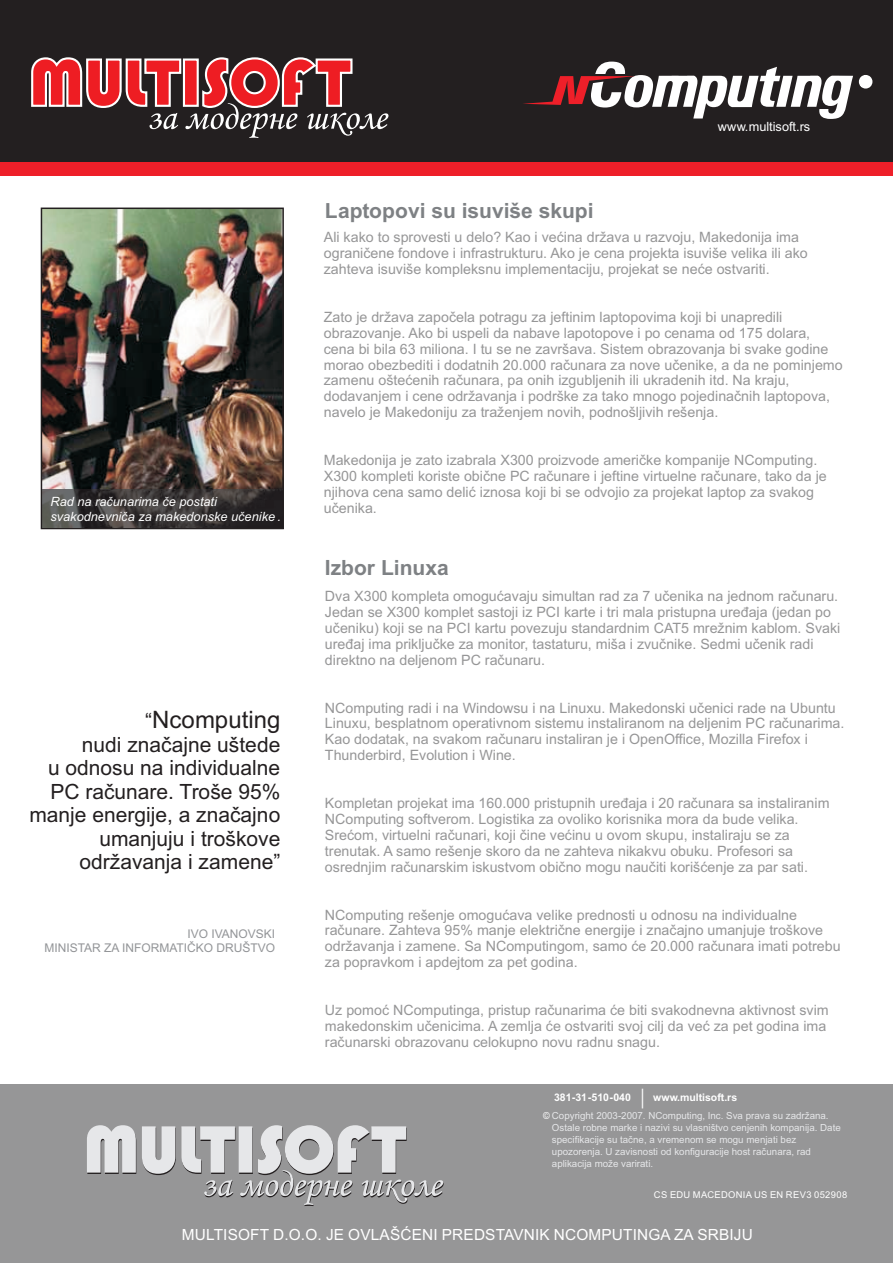
<style>
.page{position:relative;width:893px;height:1263px;background:#fff}
.page>*{position:absolute;margin:0;border:0;box-sizing:border-box;transform-origin:0 0}
.t1{font:24px "Arial";color:#231f20}
.t2{font:21px/23.4px "Arial";color:#231f20;text-align:right}
.t3{font:700 21px "Arial";color:#7e8184}
.t4{font:15.3px "Arial";letter-spacing:.01em;color:#fff}
.t5{font:14.25px/15.9px "Arial";color:#969697}
.t6{font:italic 12.75px/15px "Arial";color:#fff}
.t7{font:12.75px "Arial";color:#fff}
.t8{font:12px/13.4px "Arial";color:#939598;text-align:right}
.t9{font:700 10.5px "Arial";color:#fff}
.t10{font:9.75px/12px "Arial";color:#e6e7e9}
.t11{font:9.3px "Arial";letter-spacing:.03em;color:#fff}
.s1{font-size:21px}
.s2{color:#fff}
</style>
<div class="page">
<img style="left:44px;top:211px;width:237px;height:278px">
<div style="left:41px;top:208px;width:243px;height:321px;border:2px solid #231f20"></div>
<img style="left:41px;top:489px;width:242px;height:38px">
<div style="left:0;top:0;width:893px;height:162px;background:#231f20"></div>
<svg style="left:523px;top:62px;width:330px;height:57px"></svg>
<svg style="left:859px;top:75px;width:13px;height:14px"></svg>
<div style="left:0;top:162px;width:893px;height:14px;background:#ee1f29"></div>
<svg style="left:31px;top:57px;width:358px;height:81px"></svg>
<div style="left:0;top:1084px;width:893px;height:179px;background:#969697"></div>
<svg style="left:87px;top:1125px;width:357px;height:81px"></svg>
<p class="t6" style="left:50px;top:495px;width:232px">Rad na racunarima ce postati svakodnevnica za makedonske uèenike .</p>
<h1 class="t1" style="left:145px;top:710px;width:137px"><span class="s1">“</span>Ncomputing</h1>
<h2 class="t2" style="left:29px;top:735px;width:252px">nudi znaèajne uštede<br>u odnosu na individualne<br>PC raèunare. Troše 95% manje energije, a znaèajno umanjuju i troškove održavanja i zamene”</h2>
<p class="t8" style="left:44px;top:929px;width:232px">IVO IVANOVSKI<br>MINISTAR ZA INFORMATIÈKO DRUŠTVO</p>
<p class="t7" style="left:718px;top:121px;width:94px">www.multisoft.rs</p>
<h2 class="t3" style="left:325px;top:203px;width:270px">Laptopovi su isuviše skupi</h2>
<p class="t5" style="left:324px;top:231px;width:485px">Ali kako to sprovesti u delo? Kao i veæina država u razvoju, Makedonija ima ogranièene fondove i infrastrukturu. Ako je cena projekta isuviše velika ili ako zahteva isuviše kompleksnu implementaciju, projekat se neæe ostvariti.</p>
<p class="t5" style="left:324px;top:310px;width:520px">Zato je država zapoèela potragu za jeftinim laptopovima koji bi unapredili obrazovanje. Ako bi uspeli da nabave lapotopove i po cenama od 175 dolara, cena bi bila 63 miliona. I tu se ne završava. Sistem obrazovanja bi svake godine morao obezbediti i dodatnih 20.000 raèunara za nove uèenike, a da ne pominjemo zamenu ošteæenih raèunara, pa onih izgubljenih ili ukradenih itd. Na kraju, dodavanjem i cene održavanja i podrške za tako mnogo pojedinaènih laptopova, navelo je Makedoniju za traženjem novih, podnošljivih rešenja.</p>
<p class="t5" style="left:324px;top:453px;width:504px">Makedonija je zato izabrala X300 proizvode amerièke kompanije NComputing.<br>X300 kompleti koriste obiène PC raèunare i jeftine virtuelne raèunare, tako da je njihova cena samo deliæ iznosa koji bi se odvojio za projekat laptop za svakog uèenika.</p>
<h2 class="t3" style="left:325px;top:560px;width:125px">Izbor Linuxa</h2>
<p class="t5" style="left:325px;top:589px;width:517px">Dva X300 kompleta omoguæavaju simultan rad za 7 uèenika na jednom raèunaru.<br>Jedan se X300 komplet sastoji iz PCI karte i tri mala pristupna ureðaja (jedan po uèeniku) koji se na PCI kartu povezuju standardnim CAT5 mrežnim kablom. Svaki ureðaj ima prikljuèke za monitor, tastaturu, miša i zvuènike. Sedmi uèenik radi direktno na deljenom PC raèunaru.</p>
<p class="t5" style="left:325px;top:701px;width:521px">NComputing radi i na Windowsu i na Linuxu. Makedonski uèenici rade na Ubuntu Linuxu, besplatnom operativnom sistemu instaliranom na deljenim PC raèunarima.<br>Kao dodatak, na svakom raèunaru instaliran je i OpenOffice, Mozilla Firefox i Thunderbird, Evolution i Wine.</p>
<p class="t5" style="left:325px;top:796px;width:506px">Kompletan projekat ima 160.000 pristupnih ureðaja i 20 raèunara sa instaliranim NComputing softverom. Logistika za ovoliko korisnika mora da bude velika.<br>Sreæom, virtuelni raèunari, koji èine veæinu u ovom skupu, instaliraju se za trenutak. A samo rešenje skoro da ne zahteva nikakvu obuku. Profesori sa osrednjim raèunarskim iskustvom obièno mogu nauèiti korišæenje za par sati.</p>
<p class="t5" style="left:325px;top:908px;width:517px">NComputing rešenje omoguæava velike prednosti u odnosu na individualne raèunare. Zahteva 95% manje elektriène energije i znaèajno umanjuje troškove održavanja i zamene. Sa NComputingom, samo æe 20.000 raèunara imati potrebu za popravkom i apdejtom za pet godina.</p>
<p class="t5" style="left:325px;top:1003px;width:505px">Uz pomoæ NComputinga, pristup raèunarima æe biti svakodnevna aktivnost svim makedonskim uèenicima. A zemlja æe ostvariti svoj cilj da veæ za pet godina ima raèunarski obrazovanu celokupno novu radnu snagu.</p>
<p class="t9" style="left:554px;top:1093px;width:185px">381-31-510-040 <span class="s1">|</span> www.multisoft.rs</p>
<p class="t10" style="left:552px;top:1111px;width:290px;text-indent:-9px"><span class="s2">©</span> Copyright 2003-2007. NComputing, Inc. Sva prava su zadržana.<br>Ostale robne marke i nazivi su vlasništvo cenjenih kompanija. Date specifikacije su taène, a vremenom se mogu menjati bez upozorenja. U zavisnosti od konfiguracije host raèunara, rad aplikacija može varirati.</p>
<p class="t11" style="left:654px;top:1191px;width:195px">CS EDU MACEDONIA US EN REV3 052908</p>
<p class="t4" style="left:182px;top:1229px;width:572px">MULTISOFT D.O.O. JE OVLAŠÆENI PREDSTAVNIK NCOMPUTINGA ZA SRBIJU</p>
</div>
